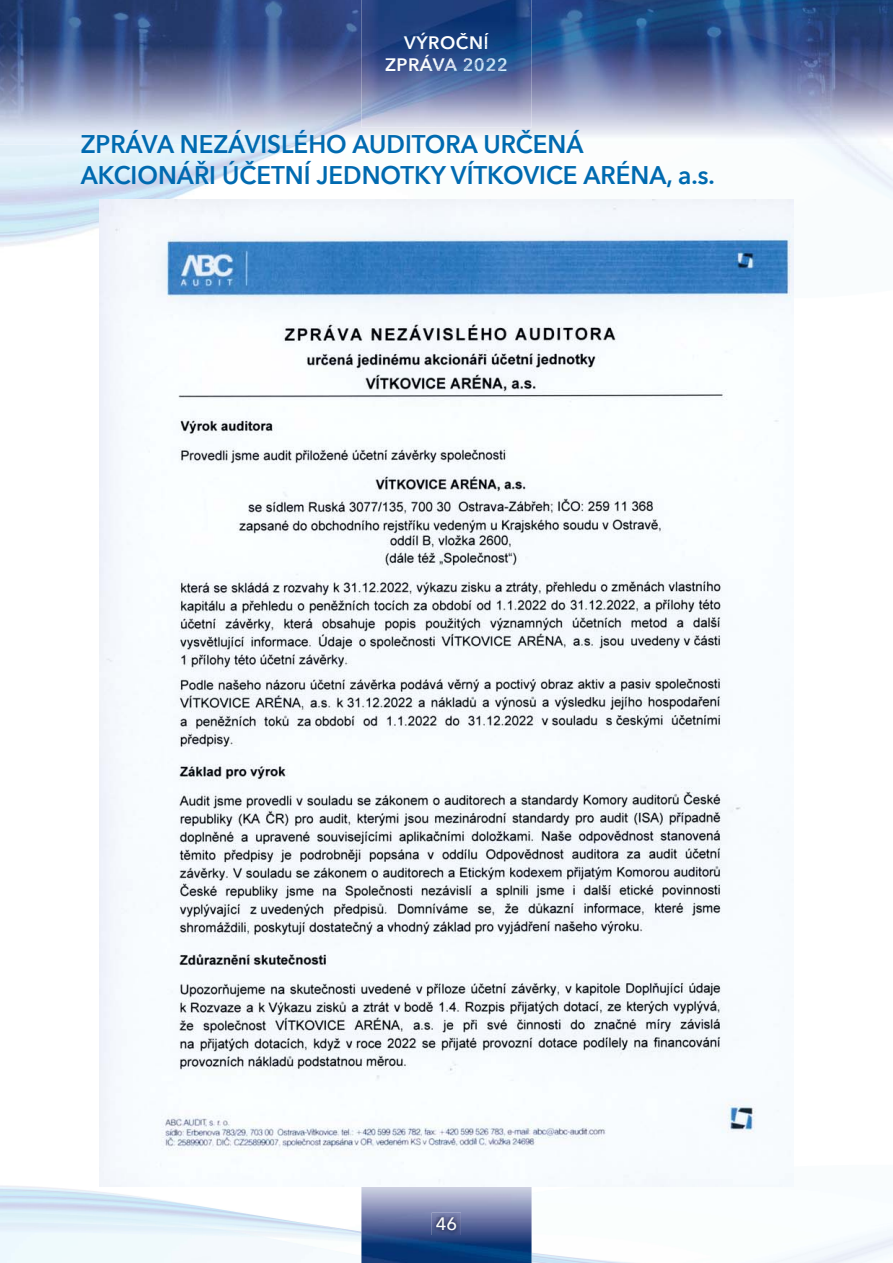
<style>
.page{position:relative;width:893px;height:1263px;background:#fff}
.page>*{position:absolute;margin:0;border:0;box-sizing:border-box;transform-origin:0 0}
.t1{font:600 25.5px/30.6px "Avenir Next";color:#006ab0;scale:.95 1}
.t2{font:600 18px/21.6px "Avenir Next";letter-spacing:.03em;color:#f8fcff;text-align:center}
.t3{font:500 18px "Avenir Next";color:#fcfdfd}
.s1{color:#fff}
.s2{color:#fbfeff}
.s3{color:#f9fcfd}
.s4{color:#fdfefd}
.s5{color:#fcfdfd}
.s6{color:#f6fbfd}
.s7{color:#e4eaf7}
.s8{color:#d7effc}
.s9{color:#c9e4f7}
</style>
<div class="page">
<img style="left:0;top:145px;width:466px;height:102px">
<img style="left:0;top:0;width:413px;height:145px">
<img style="left:520px;top:0;width:373px;height:145px">
<img style="left:361px;top:0;width:170px;height:128px">
<img style="left:404px;top:33px;width:85px;height:17px">
<img style="left:386px;top:55px;width:121px;height:16px">
<img style="left:531px;top:1189px;width:362px;height:74px">
<img style="left:361px;top:1186px;width:170px;height:77px">
<img style="left:432px;top:1213px;width:29px;height:22px">
<img style="left:436px;top:1217px;width:20px;height:13px">
<img style="left:99px;top:200px;width:695px;height:986px">
<p class="t2" style="left:385px;top:33px;width:124px">VÝ<span class="s1">RO</span><span class="s2">ČN</span><span class="s3">Í<br></span><span class="s4">ZP</span><span class="s5">RÁ</span><span class="s6">VA</span> <span class="s7">2</span><span class="s8">02</span><span class="s9">2</span></p>
<p class="t1" style="left:81px;top:130px;width:669px">ZPRÁVA NEZÁVISLÉHO AUDITORA URČENÁ<br>AKCIONÁŘI ÚČETNÍ JEDNOTKY VÍTKOVICE ARÉNA, a.s.</p>
<p class="t3" style="left:436px;top:1212px;width:23px">46</p>
</div>
